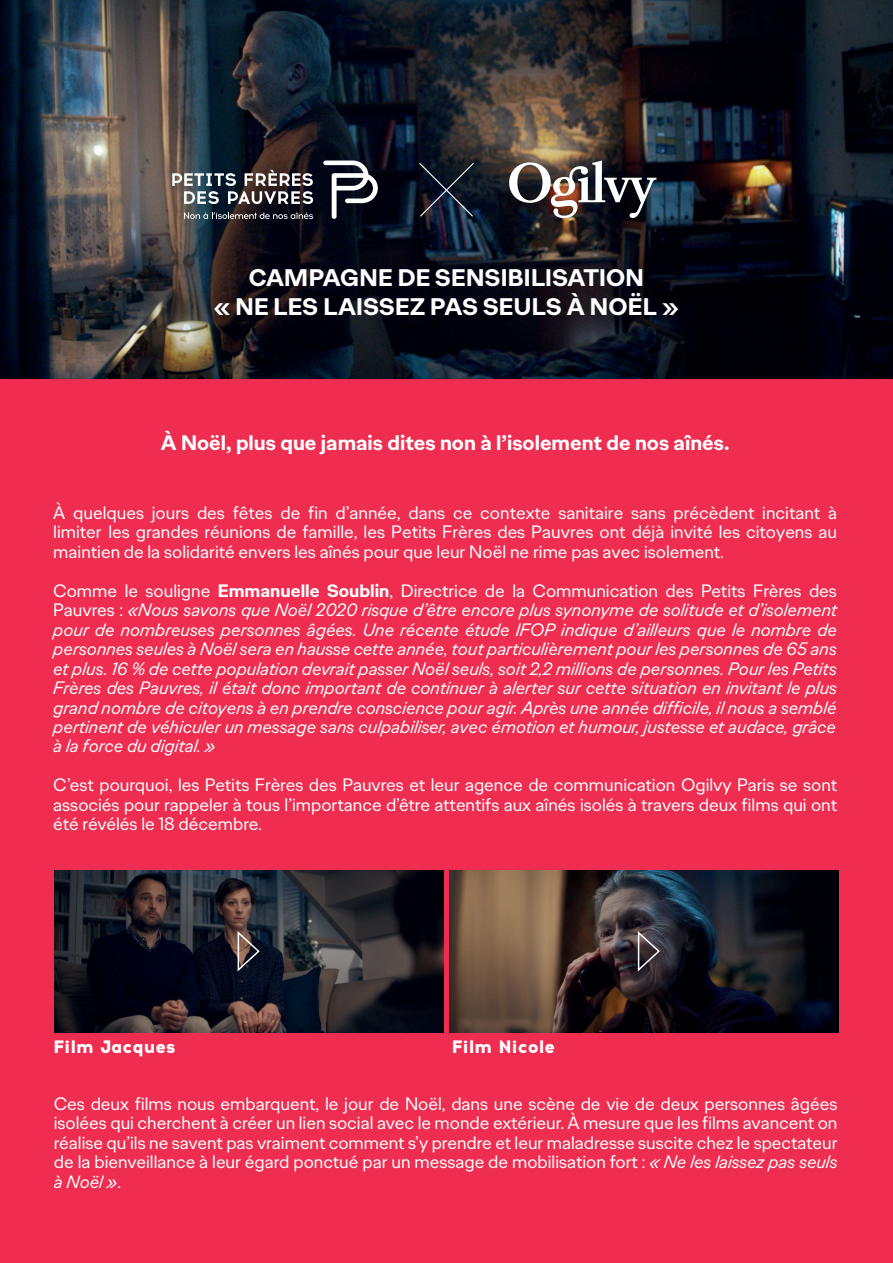
<style>
.page{position:relative;width:893px;height:1263px;background:#fff}
.page>*{position:absolute;margin:0;border:0;box-sizing:border-box;transform-origin:0 0}
.t1{font:700 24px/28.8px "Ogilvy Sans";letter-spacing:.01em;color:#fff;text-align:center}
.t2{font:700 21px "Ogilvy Sans";color:#fff}
.t3{font:18px/19.5px "Ogilvy Sans";color:#fff;text-align:justify}
.t4{font:italic 18px/19.5px "Ogilvy Sans";color:#fff;text-align:justify}
.t5{font:800 18px "Acrom";color:#fff}
.s1{font-style:normal}
.s2{font-weight:700;font-style:normal}
.s3{font-style:italic}
</style>
<div class="page">
<img style="left:0;top:0;width:893px;height:379px">
<div style="left:0;top:379px;width:893px;height:884px;background:#ee2d50"></div>
<svg style="left:323px;top:161px;width:55px;height:58px"></svg>
<svg style="left:172px;top:170px;width:141px;height:34px"></svg>
<svg style="left:184px;top:212px;width:129px;height:7px"></svg>
<img style="left:509px;top:161px;width:147px;height:57px">
<svg style="left:418px;top:162px;width:57px;height:56px;background:#1a2432"></svg>
<img style="left:54px;top:870px;width:390px;height:162px">
<img style="left:449px;top:870px;width:390px;height:162px">
<svg style="left:237px;top:929px;width:24px;height:44px"></svg>
<svg style="left:637px;top:929px;width:24px;height:44px"></svg>
<h1 class="t1" style="left:214px;top:263px;width:467px">CAMPAGNE DE SENSIBILISATION<br>« NE LES LAISSEZ PAS SEULS À NOËL »</h1>
<p class="t2" style="left:161px;top:428px;width:570px">À Noël, plus que jamais dites non à l’isolement de nos aînés.</p>
<p class="t3" style="left:53px;top:503px;width:785px">À quelques jours des fêtes de fin d’année, dans ce contexte sanitaire sans précèdent incitant à limiter les grandes réunions de famille, les Petits Frères des Pauvres ont déjà invité les citoyens au maintien de la solidarité envers les aînés pour que leur Noël ne rime pas avec isolement.</p>
<p class="t4" style="left:53px;top:580px;width:785px"><span class="s1">Comme le souligne</span> <span class="s2">Emmanuelle Soublin</span><span class="s1">, Directrice de la Communication des Petits Frères des Pauvres :</span> «Nous savons que Noël 2020 risque d’être encore plus synonyme de solitude et d’isolement pour de nombreuses personnes âgées. Une récente étude IFOP indique d’ailleurs que le nombre de personnes seules à Noël sera en hausse cette année, tout particulièrement pour les personnes de 65 ans et plus. 16 % de cette population devrait passer Noël seuls, soit 2,2 millions de personnes. Pour les Petits Frères des Pauvres, il était donc important de continuer à alerter sur cette situation en invitant le plus grand nombre de citoyens à en prendre conscience pour agir. Après une année difficile, il nous a semblé pertinent de véhiculer un message sans culpabiliser, avec émotion et humour, justesse et audace, grâce à la force du digital. »</p>
<p class="t3" style="left:53px;top:775px;width:785px">C’est pourquoi, les Petits Frères des Pauvres et leur agence de communication Ogilvy Paris se sont associés pour rappeler à tous l’importance d’être attentifs aux aînés isolés à travers deux films qui ont été révélés le 18 décembre.</p>
<p class="t5" style="left:53px;top:1033px;width:124px">Film Jacques</p>
<p class="t5" style="left:452px;top:1033px;width:105px">Film Nicole</p>
<p class="t3" style="left:54px;top:1094px;width:785px">Ces deux films nous embarquent, le jour de Noël, dans une scène de vie de deux personnes âgées isolées qui cherchent à créer un lien social avec le monde extérieur. À mesure que les films avancent on réalise qu’ils ne savent pas vraiment comment s’y prendre et leur maladresse suscite chez le spectateur de la bienveillance à leur égard ponctué par un message de mobilisation fort : <span class="s3">« Ne les laissez pas seuls à Noël »</span>.</p>
</div>
